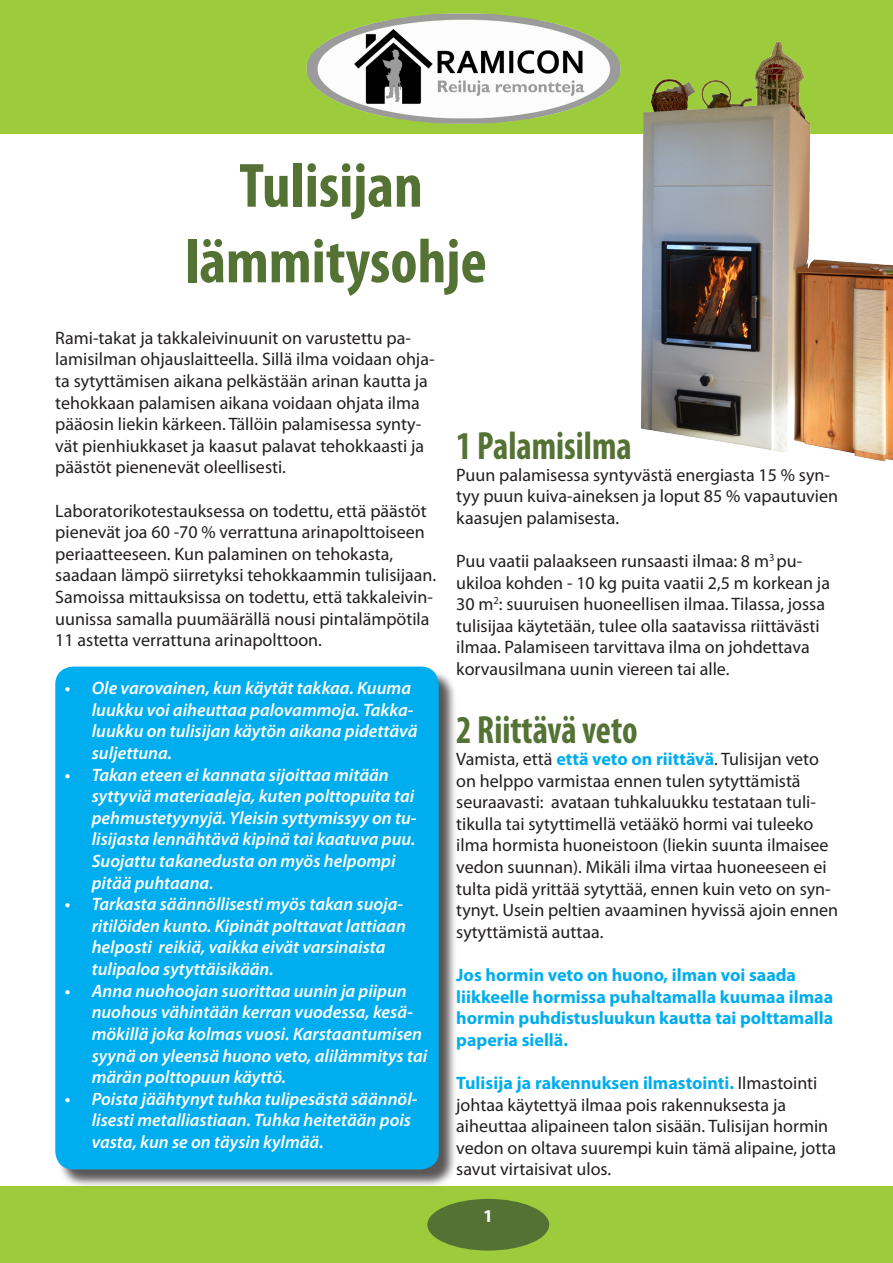
<style>
.page{position:relative;width:893px;height:1263px;background:#fff}
.page>*{position:absolute;margin:0;border:0;box-sizing:border-box;transform-origin:0 0}
.t1{font:700 condensed 63px "Myriad Pro";color:#537234}
.otsikko_1{font:700 condensed 39.6px "Myriad Pro";color:#537234;scale:.91 1}
.t2{font:18px/21.6px "Myriad Pro";color:#231f20}
.t3{font:italic 600 18px/21.6px "Myriad Pro";color:#fff}
.t4{font:700 18px/21.6px "Myriad Pro";color:#00adef}
.t5{font:700 18px "Myriad Pro";color:#fff}
.s1{font-weight:700;color:#00adef}
</style>
<div class="page">
<div style="left:0;top:0;width:893px;height:134px;background:#9ccb3b"></div>
<div style="left:0;top:1186px;width:893px;height:77px;background:#9ccb3b"></div>
<img style="left:306px;top:13px;width:315px;height:111px">
<div style="left:427px;top:1199px;width:122px;height:51px;background:#537234;border-radius:50%"></div>
<div style="left:58px;top:669px;width:400px;height:519px;background:#231f20;opacity:.75"></div>
<div style="left:55px;top:666px;width:384px;height:503px;background:#00adef;border-radius:18px"></div>
<img style="left:641px;top:41px;width:252px;height:421px">
<p class="t1" style="left:239px;top:146px;width:185px">Tulisijan</p>
<p class="t1" style="left:185px;top:222px;width:303px">lämmitysohje</p>
<p class="t2" style="left:55px;top:327px;width:381px">Rami-takat ja takkaleivinuunit on varustettu pa&shy;lamisilman ohjauslaitteella. Sillä ilma voidaan ohja&shy;ta sytyttämisen aikana pelkästään arinan kautta ja tehokkaan palamisen aikana voidaan ohjata ilma pääosin liekin kärkeen. Tällöin palamisessa synty&shy;vät pienhiukkaset ja kaasut palavat tehokkaasti ja päästöt pienenevät oleellisesti.</p>
<p class="t2" style="left:55px;top:499px;width:382px">Laboratorikotestauksessa on todettu, että päästöt pienevät joa 60 -70 % verrattuna arinapolttoiseen periaatteeseen. Kun palaminen on tehokasta, saadaan lämpö siirretyksi tehokkaammin tulisijaan.<br>Samoissa mittauksissa on todettu, että takkaleivin&shy;uunissa samalla puumäärällä nousi pintalämpötila 11 astetta verrattuna arinapolttoon.</p>
<p class="t3" style="left:92px;top:677px;width:327px;text-indent:-27px">• Ole varovainen, kun käytät takkaa. Kuuma luukku voi aiheuttaa palovammoja. Takka&shy;luukku on tulisijan käytön aikana pidettävä suljettuna.</p>
<p class="t3" style="left:92px;top:763px;width:326px;text-indent:-27px">• Takan eteen ei kannata sijoittaa mitään syttyviä materiaaleja, kuten polttopuita tai pehmustetyynyjä. Yleisin syttymissyy on tu&shy;lisijasta lennähtävä kipinä tai kaatuva puu.<br>Suojattu takanedusta on myös helpompi pitää puhtaana.</p>
<p class="t3" style="left:92px;top:893px;width:316px;text-indent:-27px">• Tarkasta säännöllisesti myös takan suoja&shy;ritilöiden kunto. Kipinät polttavat lattiaan helposti reikiä, vaikka eivät varsinaista tulipaloa sytyttäisikään.</p>
<p class="t3" style="left:92px;top:979px;width:337px;text-indent:-27px">• Anna nuohoojan suorittaa uunin ja piipun nuohous vähintään kerran vuodessa, kesä&shy;mökillä joka kolmas vuosi. Karstaantumisen syynä on yleensä huono veto, alilämmitys tai märän polttopuun käyttö.</p>
<p class="t3" style="left:92px;top:1087px;width:327px;text-indent:-27px">• Poista jäähtynyt tuhka tulipesästä säännöl&shy;lisesti metalliastiaan. Tuhka heitetään pois vasta, kun se on täysin kylmää.</p>
<p class="otsikko_1" style="left:456px;top:421px;width:194px">1 Palamisilma</p>
<p class="t2" style="left:456px;top:463px;width:383px">Puun palamisessa syntyvästä energiasta 15 % syn&shy;tyy puun kuiva-aineksen ja loput 85 % vapautuvien kaasujen palamisesta.</p>
<p class="t2" style="left:456px;top:550px;width:375px">Puu vaatii palaakseen runsaasti ilmaa: 8 m<sup>3</sup> pu&shy;ukiloa kohden - 10 kg puita vaatii 2,5 m korkean ja 30 m<sup>2</sup>: suuruisen huoneellisen ilmaa. Tilassa, jossa tulisijaa käytetään, tulee olla saatavissa riittävästi ilmaa. Palamiseen tarvittava ilma on johdettava korvausilmana uunin viereen tai alle.</p>
<p class="otsikko_1" style="left:456px;top:705px;width:201px">2 Riittävä veto</p>
<p class="t2" style="left:456px;top:748px;width:384px">Vamista, että <span class="s1">että veto on riittävä</span>. Tulisijan veto on helppo varmistaa ennen tulen sytyttämistä seuraavasti: avataan tuhkaluukku testataan tuli&shy;tikulla tai sytyttimellä vetääkö hormi vai tuleeko ilma hormista huoneistoon (liekin suunta ilmaisee vedon suunnan). Mikäli ilma virtaa huoneeseen ei tulta pidä yrittää sytyttää, ennen kuin veto on syn&shy;tynyt. Usein peltien avaaminen hyvissä ajoin ennen sytyttämistä auttaa.</p>
<p class="t4" style="left:456px;top:963px;width:379px">Jos hormin veto on huono, ilman voi saada liikkeelle hormissa puhaltamalla kuumaa ilmaa hormin puhdistusluukun kautta tai polttamalla paperia siellä.</p>
<p class="t2" style="left:456px;top:1072px;width:381px"><span class="s1">Tulisija ja rakennuksen ilmastointi.</span> Ilmastointi johtaa käytettyä ilmaa pois rakennuksesta ja aiheuttaa alipaineen talon sisään. Tulisijan hormin vedon on oltava suurempi kuin tämä alipaine, jotta savut virtaisivat ulos.</p>
<p class="t5" style="left:483px;top:1204px;width:11px">1</p>
</div>
